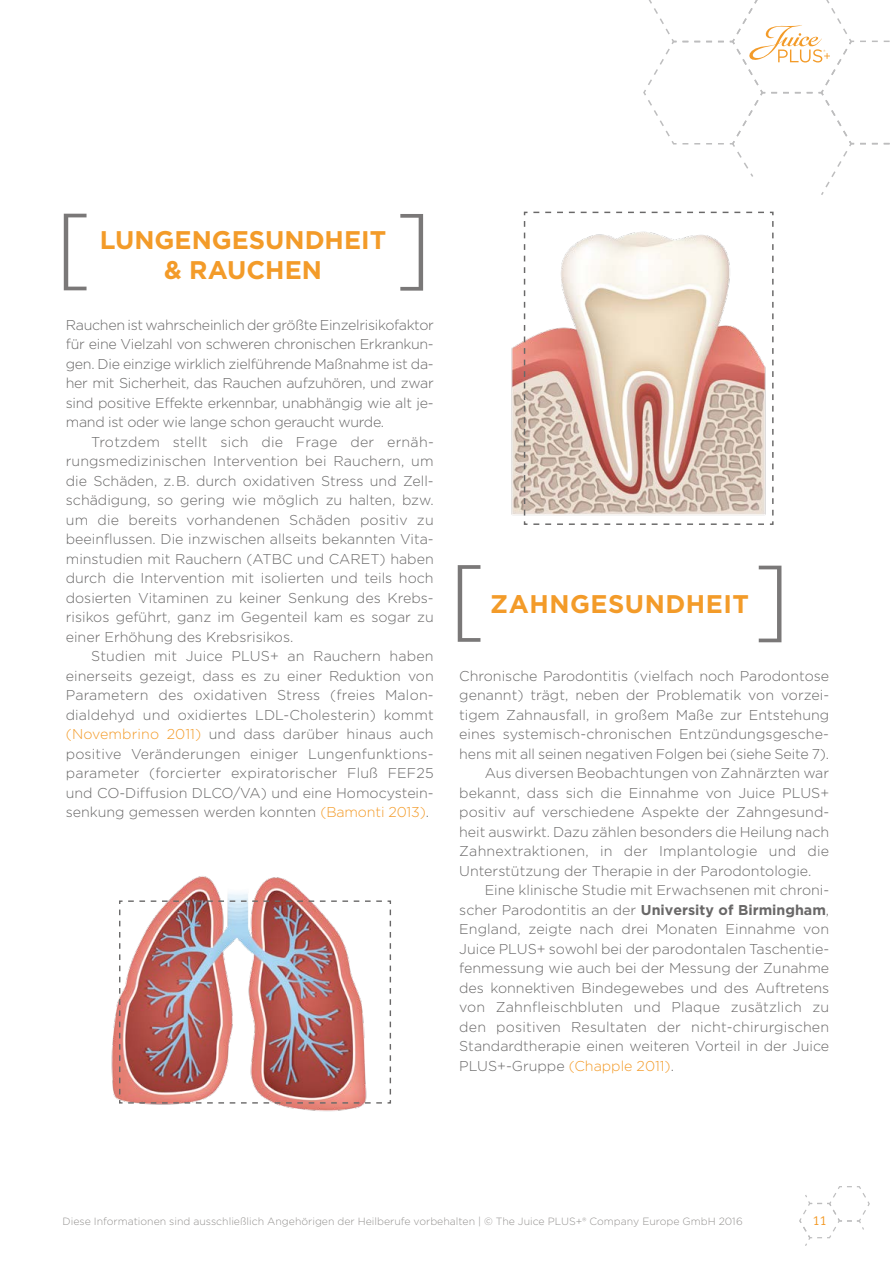
<style>
.page{position:relative;width:893px;height:1263px;background:#fff}
.page>*{position:absolute;margin:0;border:0;box-sizing:border-box;transform-origin:0 0}
.t1{font:700 25.5px/29.2px "Gotham";color:#f39b29;text-align:center}
.t2{font:700 25.5px "Gotham";letter-spacing:.02em;color:#f39b29}
.t3{font:300 14.25px/19.5px "Gotham";color:#696868}
.t4{font:13.5px "Officina Sans";color:#f39b29}
.t5{font:300 10.5px "Gotham";color:#949290}
.s1{color:#f39b29}
.s2{font-weight:700}
</style>
<div class="page">
<svg style="left:799px;top:1186px;width:71px;height:60px"></svg>
<img style="left:111px;top:876px;width:253px;height:236px">
<img style="left:118px;top:900px;width:274px;height:204px">
<img style="left:511px;top:341px;width:12px;height:175px">
<svg style="left:643px;top:0;width:247px;height:195px"></svg>
<svg style="left:523px;top:211px;width:251px;height:314px"></svg>
<svg style="left:64px;top:214px;width:23px;height:76px"></svg>
<svg style="left:458px;top:565px;width:22px;height:77px"></svg>
<svg style="left:400px;top:214px;width:23px;height:77px"></svg>
<svg style="left:759px;top:566px;width:22px;height:76px"></svg>
<h1 class="t1" style="left:100px;top:225px;width:288px">LUNGENGESUNDHEIT &amp; RAUCHEN</h1>
<p class="t3" style="left:66px;top:314px;width:370px;text-align:justify">Rauchen ist wahrscheinlich der größte Einzelrisikofaktor für eine Vielzahl von schweren chronischen Erkrankun&shy;gen. Die einzige wirklich zielführende Maßnahme ist da&shy;her mit Sicherheit, das Rauchen aufzuhören, und zwar sind positive Effekte erkennbar, unabhängig wie alt je&shy;mand ist oder wie lange schon geraucht wurde.</p>
<p class="t3" style="left:66px;top:431px;width:369px;text-indent:26px">Trotzdem stellt sich die Frage der ernäh&shy;rungsmedizinischen Intervention bei Rauchern, um die Schäden, z.B. durch oxidativen Stress und Zell&shy;schädigung, so gering wie möglich zu halten, bzw. um die bereits vorhandenen Schäden positiv zu beeinflussen. Die inzwischen allseits bekannten Vita&shy;minstudien mit Rauchern (ATBC und CARET) haben durch die Intervention mit isolierten und teils hoch dosierten Vitaminen zu keiner Senkung des Krebs&shy;risikos geführt, ganz im Gegenteil kam es sogar zu einer Erhöhung des Krebsrisikos.</p>
<p class="t3" style="left:66px;top:646px;width:370px;text-indent:26px">Studien mit Juice PLUS+ an Rauchern haben einerseits gezeigt, dass es zu einer Reduktion von Parametern des oxidativen Stress (freies Malon&shy;dialdehyd und oxidiertes LDL-Cholesterin) kommt <span class="s1">(Novembrino 2011)</span> und dass darüber hinaus auch positive Veränderungen einiger Lungenfunktions&shy;parameter (forcierter expiratorischer Fluß FEF25 und CO-Diffusion DLCO/VA) und eine Homocystein&shy;senkung gemessen werden konnten <span class="s1">(Bamonti 2013)</span>.</p>
<h1 class="t2" style="left:490px;top:587px;width:260px">ZAHNGESUNDHEIT</h1>
<p class="t3" style="left:459px;top:665px;width:371px">Chronische Parodontitis (vielfach noch Parodontose</p>
<p class="t3" style="left:459px;top:685px;width:370px">genannt) trägt, neben der Problematik von vorzei-</p>
<p class="t3" style="left:459px;top:704px;width:371px">tigem Zahnausfall, in großem Maße zur Entstehung</p>
<p class="t3" style="left:459px;top:724px;width:371px">eines systemisch-chronischen Entzündungsgesche-</p>
<p class="t3" style="left:459px;top:743px;width:371px">hens mit all seinen negativen Folgen bei (siehe Seite 7).</p>
<p class="t3" style="left:485px;top:763px;width:346px">Aus diversen Beobachtungen von Zahnärzten war</p>
<p class="t3" style="left:459px;top:782px;width:371px">bekannt, dass sich die Einnahme von Juice PLUS+</p>
<p class="t3" style="left:459px;top:802px;width:371px">positiv auf verschiedene Aspekte der Zahngesund-</p>
<p class="t3" style="left:459px;top:821px;width:371px">heit auswirkt. Dazu zählen besonders die Heilung nach</p>
<p class="t3" style="left:459px;top:841px;width:371px">Zahnextraktionen, in der Implantologie und die</p>
<p class="t3" style="left:459px;top:860px;width:354px">Unterstützung der Therapie in der Parodontologie.</p>
<p class="t3" style="left:485px;top:880px;width:346px">Eine klinische Studie mit Erwachsenen mit chroni-</p>
<p class="t3" style="left:459px;top:899px;width:371px">scher Parodontitis an der <span class="s2">University of Birmingham</span>,</p>
<p class="t3" style="left:459px;top:919px;width:371px">England, zeigte nach drei Monaten Einnahme von</p>
<p class="t3" style="left:459px;top:938px;width:371px">Juice PLUS+ sowohl bei der parodontalen Taschentie-</p>
<p class="t3" style="left:459px;top:958px;width:371px">fenmessung wie auch bei der Messung der Zunahme</p>
<p class="t3" style="left:459px;top:977px;width:371px">des konnektiven Bindegewebes und des Auftretens</p>
<p class="t3" style="left:459px;top:997px;width:371px">von Zahnfleischbluten und Plaque zusätzlich zu</p>
<p class="t3" style="left:459px;top:1016px;width:371px">den positiven Resultaten der nicht-chirurgischen</p>
<p class="t3" style="left:459px;top:1036px;width:371px">Standardtherapie einen weiteren Vorteil in der Juice</p>
<p class="t3" style="left:459px;top:1055px;width:216px">PLUS+-Gruppe <span class="s1">(Chapple 2011)</span>.</p>
<p class="t5" style="left:63px;top:1215px;width:682px">Diese Informationen sind ausschließlich Angehörigen der Heilberufe vorbehalten | © The Juice PLUS+® Company Europe GmbH 2016</p>
<p class="t4" style="left:813px;top:1212px;width:15px">11</p>
</div>
